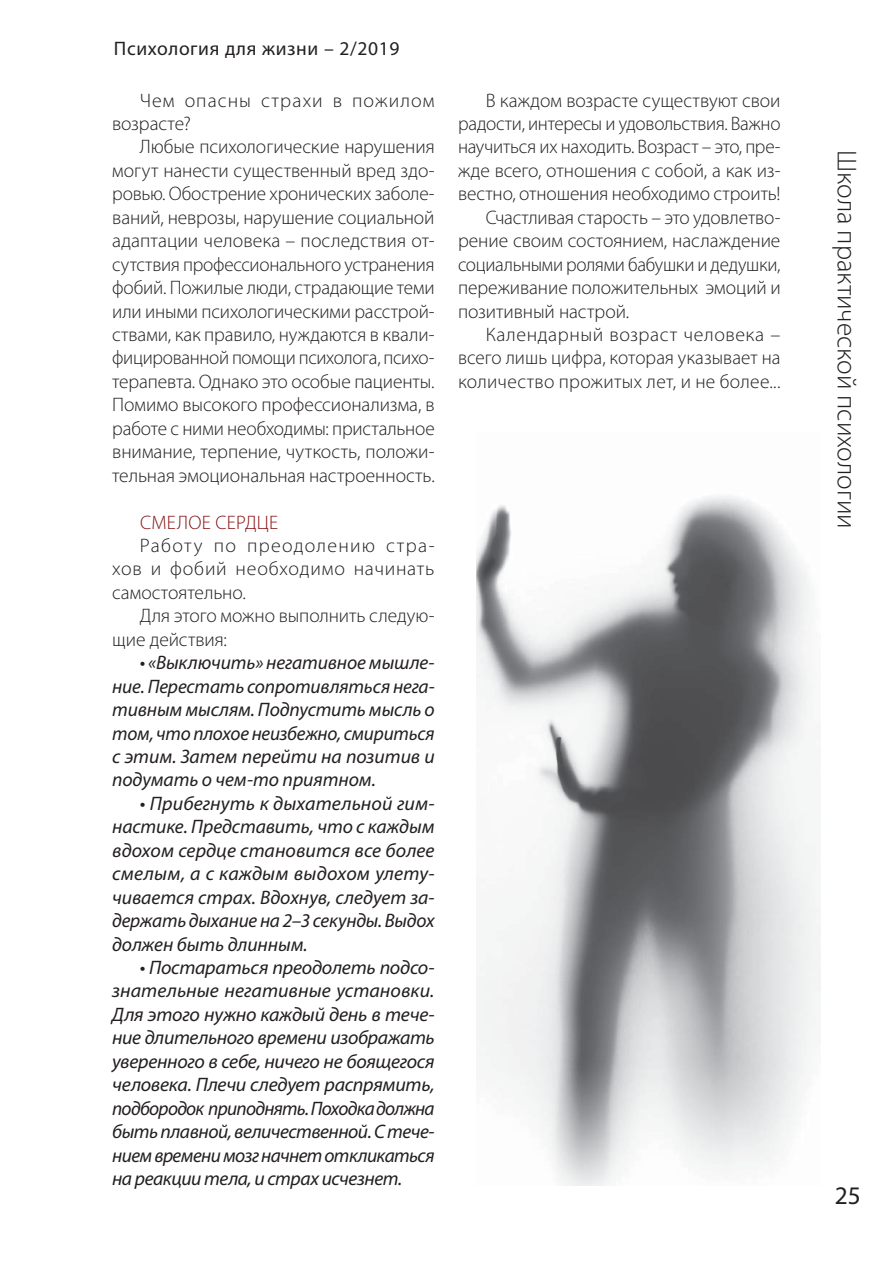
<style>
.page{position:relative;width:893px;height:1263px;background:#fff}
.page>*{position:absolute;margin:0;border:0;box-sizing:border-box;transform-origin:0 0}
.t1{font:300 27.3px "Myriad Pro";color:#231f20}
.t2{font:25.35px "Myriad Pro";color:#231f20}
.t3{font:300 19.5px/23.4px "Myriad Pro";letter-spacing:-.005em;color:#231f20;text-align:justify}
.t4{font:italic 19.5px/23.4px "Myriad Pro";letter-spacing:-.01em;color:#231f20;text-align:justify}
.t5{font:300 19.5px "Myriad Pro";letter-spacing:.015em;color:#231f20}
.t6{font:300 19.5px/23.4px "Myriad Pro";letter-spacing:.05em;color:#231f20}
.t7{font:300 19.5px "Myriad Pro";letter-spacing:.03em;color:#231f20}
.t8{font:19.5px "Myriad Pro";letter-spacing:.03em;color:#231f20}
.t9{font:300 19.5px "Myriad Pro";letter-spacing:.01em;color:#851618}
</style>
<div class="page">
<img style="left:477px;top:496px;width:343px;height:689px">
<p class="t8" style="left:114px;top:37px;width:287px">Психология для жизни – 2/2019</p>
<p class="t6" style="left:112px;top:90px;width:324px;text-indent:28px">Чем опасны страхи в пожилом возрасте?</p>
<p class="t3" style="left:112px;top:137px;width:324px;text-indent:28px">Любые психологические нарушения могут нанести существенный вред здо&shy;ровью. Обострение хронических заболе&shy;ваний, неврозы, нарушение социальной адаптации человека – последствия от&shy;сутствия профессионального устранения фобий. Пожилые люди, страдающие теми или иными психологическими расстрой&shy;ствами, как правило, нуждаются в квали&shy;фицированной помощи психолога, психо&shy;терапевта. Однако это особые пациенты.<br>Помимо высокого профессионализма, в работе с ними необходимы: пристальное внимание, терпение, чуткость, положи&shy;тельная эмоциональная настроенность.</p>
<p class="t9" style="left:140px;top:515px;width:140px">СМЕЛОЕ СЕРДЦЕ</p>
<p class="t3" style="left:112px;top:535px;width:324px;text-indent:28px">Работу по преодолению стра&shy;хов и фобий необходимо начинать самостоятельно.</p>
<p class="t3" style="left:112px;top:605px;width:324px;text-indent:28px">Для этого можно выполнить следую&shy;щие действия:</p>
<p class="t4" style="left:112px;top:651px;width:324px;text-indent:28px">• «Выключить» негативное мышле&shy;ние. Перестать сопротивляться нега&shy;тивным мыслям. Подпустить мысль о том, что плохое неизбежно, смириться с этим. Затем перейти на позитив и подумать о чем-то приятном.</p>
<p class="t4" style="left:112px;top:791px;width:324px;text-indent:28px">• Прибегнуть к дыхательной гим&shy;настике. Представить, что с каждым вдохом сердце становится все более смелым, а с каждым выдохом улету&shy;чивается страх. Вдохнув, следует за&shy;держать дыхание на 2–3 секунды. Выдох должен быть длинным.</p>
<p class="t4" style="left:112px;top:956px;width:324px;text-indent:28px">• Постараться преодолеть подсо&shy;знательные негативные установки.<br>Для этого нужно каждый день в тече&shy;ние длительного времени изображать уверенного в себе, ничего не боящегося человека. Плечи следует распрямить, подбородок приподнять. Походка должна быть плавной, величественной. С тече&shy;нием времени мозг начнет откликаться на реакции тела, и страх исчезнет.</p>
<p class="t3" style="left:486px;top:90px;width:296px">В каждом возрасте существуют свои</p>
<p class="t3" style="left:458px;top:113px;width:324px">радости, интересы и удовольствия. Важно</p>
<p class="t3" style="left:458px;top:137px;width:324px">научиться их находить. Возраст – это, пре-</p>
<p class="t3" style="left:458px;top:160px;width:324px">жде всего, отношения с собой, а как из-</p>
<p class="t3" style="left:458px;top:183px;width:324px">вестно, отношения необходимо строить!</p>
<p class="t3" style="left:486px;top:207px;width:296px">Счастливая старость – это удовлетво-</p>
<p class="t3" style="left:458px;top:230px;width:324px">рение своим состоянием, наслаждение</p>
<p class="t3" style="left:458px;top:254px;width:324px">социальными ролями бабушки и дедушки,</p>
<p class="t3" style="left:458px;top:277px;width:324px">переживание положительных эмоций и</p>
<p class="t3" style="left:458px;top:301px;width:173px">позитивный настрой.</p>
<p class="t7" style="left:486px;top:327px;width:296px">Календарный возраст человека –</p>
<p class="t3" style="left:458px;top:348px;width:324px">всего лишь цифра, которая указывает на</p>
<p class="t5" style="left:458px;top:374px;width:324px">количество прожитых лет, и не более...</p>
<h1 class="t1" style="left:857px;top:150px;width:380px;rotate:90deg">Школа практической психологии</h1>
<p class="t2" style="left:835px;top:1181px;width:28px">25</p>
</div>
